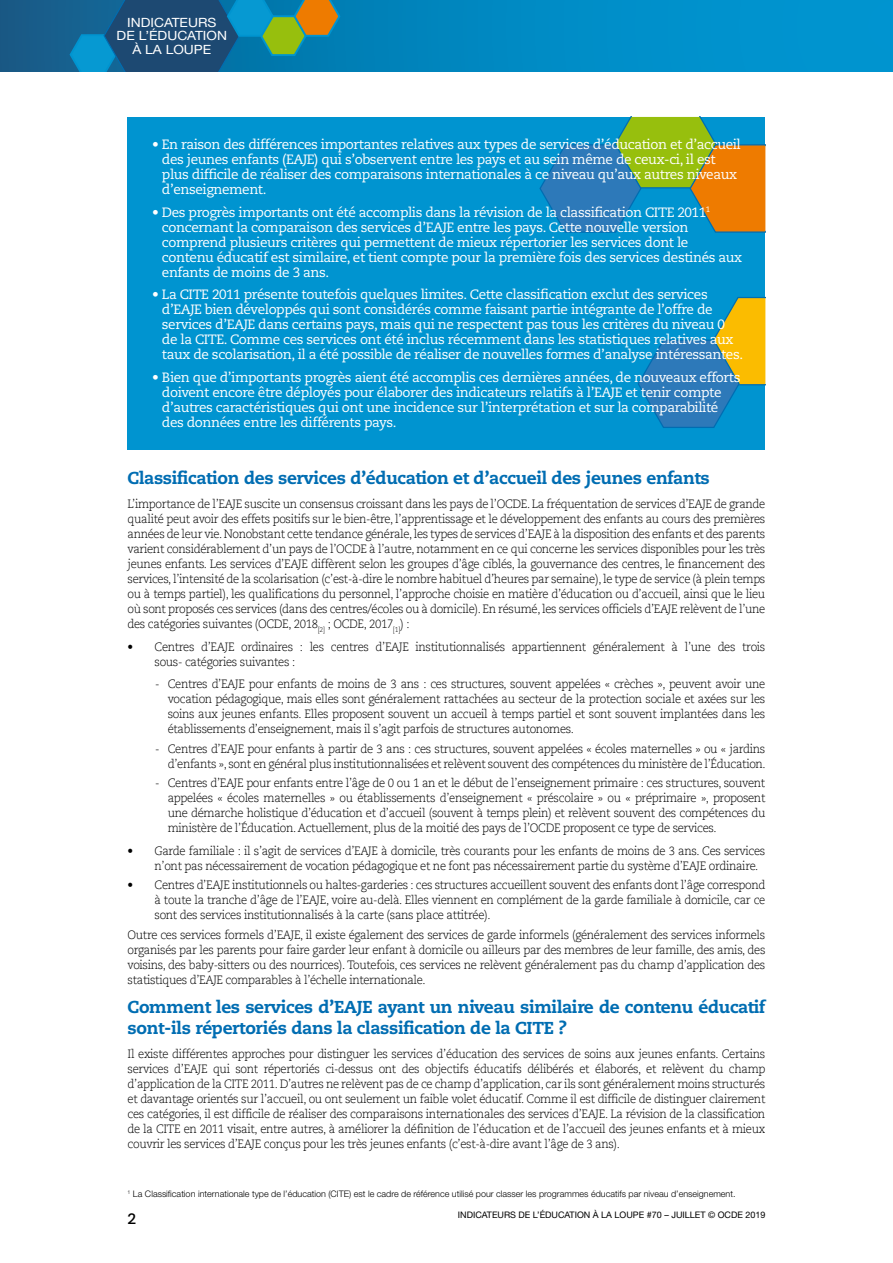
<style>
.page{position:relative;width:893px;height:1263px;background:#fff}
.page>*{position:absolute;margin:0;border:0;box-sizing:border-box;transform-origin:0 0}
.t1{font:800 17.25px/21px "Caecilia";letter-spacing:-.02em;color:#006db2}
.t2{font:700 15px "Caecilia";color:#000}
.t3{font:13.5px/15px "Caecilia";letter-spacing:-.03em;color:#fff}
.t4{font:12.75px/13.5px "Helvetica Neue LT Std";color:#fff;text-align:center;scale:1.08 1}
.t5{font:300 12px/15px "Caecilia LT";letter-spacing:-.03em;color:#000;text-align:justify;scale:.95 1}
.t6{font:300 9px "Helvetica Neue LT Std";color:#000}
.t7{font:9px "Helvetica Neue LT Std";color:#000}
</style>
<div class="page">
<div style="left:128px;top:117px;width:637px;height:332px;background:#0094d0"></div>
<svg style="left:539px;top:117px;width:226px;height:116px"></svg>
<svg style="left:638px;top:297px;width:127px;height:131px"></svg>
<svg style="left:0;top:0;width:893px;height:72px;background:#0287bf"></svg>
<svg style="left:68px;top:0;width:274px;height:72px;background:#256b84"></svg>
<p class="t4" style="left:117px;top:15px;width:104px">INDICATEURS<br>DE L’ÉDUCATION<br>À LA LOUPE</p>
<p class="t3" style="left:162px;top:137px;width:580px;text-indent:-10px">• En raison des différences importantes relatives aux types de services d’éducation et d’accueil des jeunes enfants (EAJE) qui s’observent entre les pays et au sein même de ceux-ci, il est plus difficile de réaliser des comparaisons internationales à ce niveau qu’aux autres niveaux d’enseignement.</p>
<p class="t3" style="left:162px;top:205px;width:582px;text-indent:-10px">• Des progrès importants ont été accomplis dans la révision de la classification CITE 2011<sup>1 </sup>concernant la comparaison des services d’EAJE entre les pays. Cette nouvelle version comprend plusieurs critères qui permettent de mieux répertorier les services dont le contenu éducatif est similaire, et tient compte pour la première fois des services destinés aux enfants de moins de 3 ans.</p>
<p class="t3" style="left:162px;top:287px;width:583px;text-indent:-10px">• La CITE 2011 présente toutefois quelques limites. Cette classification exclut des services d’EAJE bien développés qui sont considérés comme faisant partie intégrante de l’offre de services d’EAJE dans certains pays, mais qui ne respectent pas tous les critères du niveau 0 de la CITE. Comme ces services ont été inclus récemment dans les statistiques relatives aux taux de scolarisation, il a été possible de réaliser de nouvelles formes d’analyse intéressantes.</p>
<p class="t3" style="left:162px;top:370px;width:580px;text-indent:-10px">• Bien que d’importants progrès aient été accomplis ces dernières années, de nouveaux efforts doivent encore être déployés pour élaborer des indicateurs relatifs à l’EAJE et tenir compte d’autres caractéristiques qui ont une incidence sur l’interprétation et sur la comparabilité des données entre les différents pays.</p>
<h1 class="t1" style="left:128px;top:468px;width:584px">Classification des services d’éducation et d’accueil des jeunes enfants</h1>
<p class="t5" style="left:128px;top:496px;width:673px">L’importance de l’EAJE suscite un consensus croissant dans les pays de l’OCDE. La fréquentation de services d’EAJE de grande qualité peut avoir des effets positifs sur le bien-être, l’apprentissage et le développement des enfants au cours des premières années de leur vie. Nonobstant cette tendance générale, les types de services d’EAJE à la disposition des enfants et des parents varient considérablement d’un pays de l’OCDE à l’autre, notamment en ce qui concerne les services disponibles pour les très jeunes enfants. Les services d’EAJE diffèrent selon les groupes d’âge ciblés, la gouvernance des centres, le financement des services, l’intensité de la scolarisation (c’est-à-dire le nombre habituel d’heures par semaine), le type de service (à plein temps ou à temps partiel), les qualifications du personnel, l’approche choisie en matière d’éducation ou d’accueil, ainsi que le lieu où sont proposés ces services (dans des centres/écoles ou à domicile). En résumé, les services officiels d’EAJE relèvent de l’une des catégories suivantes (OCDE, 2018<sub>[2]</sub> ; OCDE, 2017<sub>[1]</sub>) :</p>
<p class="t5" style="left:155px;top:640px;width:644px;text-indent:-27px">• Centres d’EAJE ordinaires : les centres d’EAJE institutionnalisés appartiennent généralement à l’une des trois sous- catégories suivantes :</p>
<p class="t5" style="left:168px;top:677px;width:631px;text-indent:-13px">- Centres d’EAJE pour enfants de moins de 3 ans : ces structures, souvent appelées « crèches », peuvent avoir une vocation pédagogique, mais elles sont généralement rattachées au secteur de la protection sociale et axées sur les soins aux jeunes enfants. Elles proposent souvent un accueil à temps partiel et sont souvent implantées dans les établissements d’enseignement, mais il s’agit parfois de structures autonomes.</p>
<p class="t5" style="left:155px;top:741px;width:644px;text-align:right">- Centres d’EAJE pour enfants à partir de 3 ans : ces structures, souvent appelées « écoles maternelles » ou « jardins d’enfants », sont en général plus institutionnalisées et relèvent souvent des compétences du ministère de l’Éducation.</p>
<p class="t5" style="left:168px;top:775px;width:631px;text-indent:-13px">- Centres d’EAJE pour enfants entre l’âge de 0 ou 1 an et le début de l’enseignement primaire : ces structures, souvent appelées « écoles maternelles » ou établissements d’enseignement « préscolaire » ou « préprimaire », proposent une démarche holistique d’éducation et d’accueil (souvent à temps plein) et relèvent souvent des compétences du ministère de l’Éducation. Actuellement, plus de la moitié des pays de l’OCDE proposent ce type de services.</p>
<p class="t5" style="left:155px;top:844px;width:644px;text-indent:-27px">• Garde familiale : il s’agit de services d’EAJE à domicile, très courants pour les enfants de moins de 3 ans. Ces services n’ont pas nécessairement de vocation pédagogique et ne font pas nécessairement partie du système d’EAJE ordinaire.</p>
<p class="t5" style="left:155px;top:878px;width:644px;text-indent:-27px">• Centres d’EAJE institutionnels ou haltes-garderies : ces structures accueillent souvent des enfants dont l’âge correspond à toute la tranche d’âge de l’EAJE, voire au-delà. Elles viennent en complément de la garde familiale à domicile, car ce sont des services institutionnalisés à la carte (sans place attitrée).</p>
<p class="t5" style="left:128px;top:927px;width:673px">Outre ces services formels d’EAJE, il existe également des services de garde informels (généralement des services informels organisés par les parents pour faire garder leur enfant à domicile ou ailleurs par des membres de leur famille, des amis, des voisins, des baby-sitters ou des nourrices). Toutefois, ces services ne relèvent généralement pas du champ d’application des statistiques d’EAJE comparables à l’échelle internationale.</p>
<h1 class="t1" style="left:128px;top:997px;width:639px">Comment les services d’EAJE ayant un niveau similaire de contenu éducatif sont-ils répertoriés dans la classification de la CITE ?</h1>
<p class="t5" style="left:128px;top:1046px;width:673px">Il existe différentes approches pour distinguer les services d’éducation des services de soins aux jeunes enfants. Certains services d’EAJE qui sont répertoriés ci-dessus ont des objectifs éducatifs délibérés et élaborés, et relèvent du champ d’application de la CITE 2011. D’autres ne relèvent pas de ce champ d’application, car ils sont généralement moins structurés et davantage orientés sur l’accueil, ou ont seulement un faible volet éducatif. Comme il est difficile de distinguer clairement ces catégories, il est difficile de réaliser des comparaisons internationales des services d’EAJE. La révision de la classification de la CITE en 2011 visait, entre autres, à améliorer la définition de l’éducation et de l’accueil des jeunes enfants et à mieux couvrir les services d’EAJE conçus pour les très jeunes enfants (c’est-à-dire avant l’âge de 3 ans).</p>
<p class="t6" style="left:128px;top:1188px;width:609px"><sup>1</sup> La Classification internationale type de l’éducation (CITE) est le cadre de référence utilisé pour classer les programmes éducatifs par niveau d’enseignement.</p>
<p class="t2" style="left:128px;top:1209px;width:10px">2</p>
<p class="t7" style="left:458px;top:1210px;width:309px">INDICATEURS DE L’ÉDUCATION À LA LOUPE #70 – JUILLET © OCDE 2019</p>
</div>
